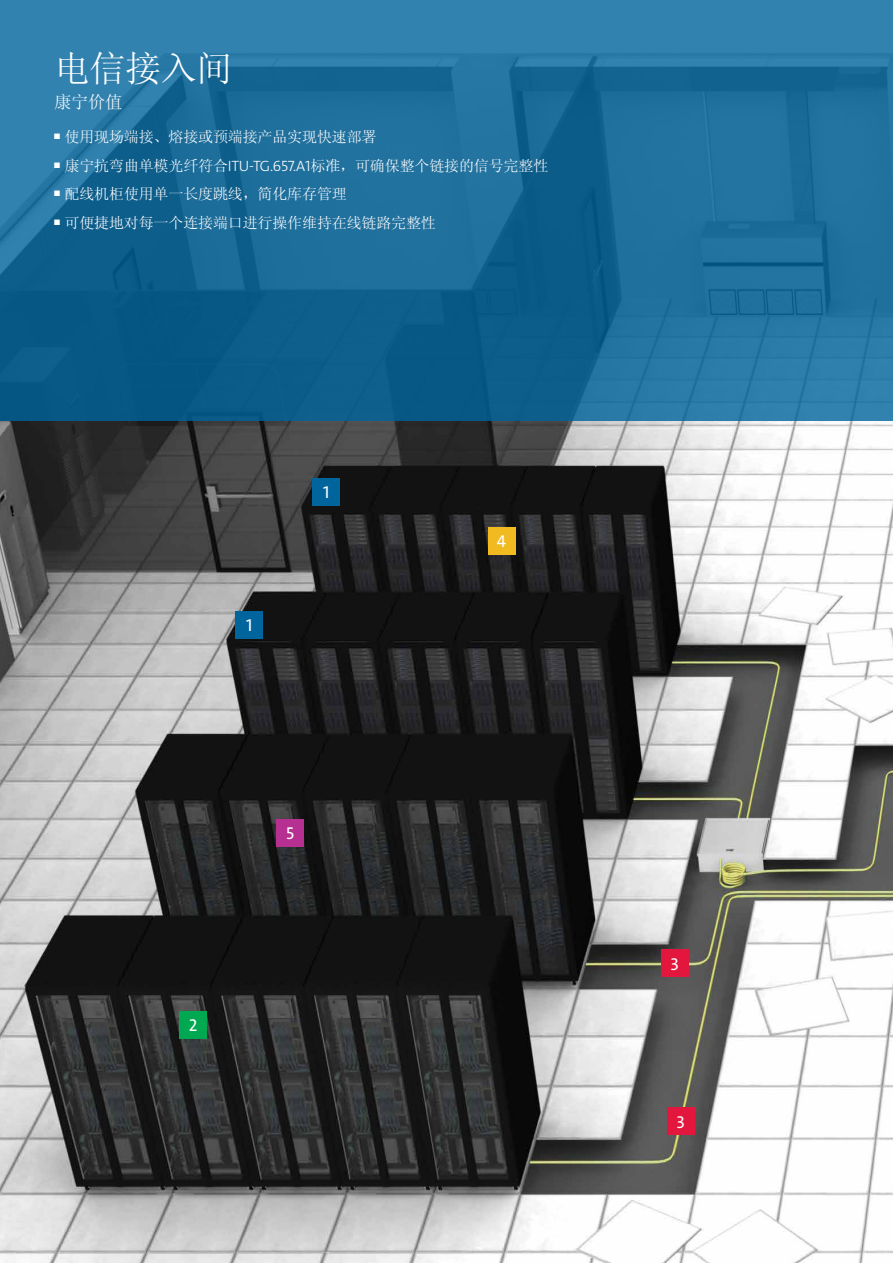
<style>
.page{position:relative;width:893px;height:1263px;background:#fff}
.page>*{position:absolute;margin:0;border:0;box-sizing:border-box;transform-origin:0 0}
.t1{font:36px "Sim Sun";letter-spacing:-.01em;color:#fff}
.t2{font:17.25px "The Sans C4 s";color:#fff}
.t3{font:17.25px "Sim Sun";color:#fff}
.t4{font:15px "Sim Sun";letter-spacing:-.01em;color:#fff}
.s1{font-family:"The Sans C4 s";font-weight:300}
</style>
<div class="page">
<img style="left:0;top:421px;width:893px;height:842px">
<svg style="left:0;top:0;width:893px;height:421px;background:#1d6d9a"></svg>
<div style="left:236px;top:611px;width:27px;height:27px;background:#00649d"></div>
<div style="left:180px;top:1011px;width:27px;height:27px;background:#00a851"></div>
<div style="left:313px;top:478px;width:27px;height:27px;background:#00649d"></div>
<div style="left:277px;top:819px;width:27px;height:27px;background:#b63092"></div>
<div style="left:488px;top:528px;width:27px;height:27px;background:#f1ba20"></div>
<div style="left:667px;top:1108px;width:27px;height:27px;background:#e3173e"></div>
<div style="left:661px;top:950px;width:27px;height:27px;background:#e3173e"></div>
<h1 class="t1" style="left:54px;top:50px;width:180px">电信接入间</h1>
<p class="t3" style="left:54px;top:93px;width:70px">康宁价值</p>
<p class="t4" style="left:54px;top:129px;width:324px">■ 使用现场端接、熔接或预端接产品实现快速部署</p>
<p class="t4" style="left:54px;top:158px;width:496px">■ 康宁抗弯曲单模光纤符合<span class="s1">ITU-TG.657.A1</span>标准，可确保整个链接的信号完整性</p>
<p class="t4" style="left:54px;top:187px;width:294px">■ 配线机柜使用单一长度跳线，简化库存管理</p>
<p class="t4" style="left:54px;top:215px;width:383px">■ 可便捷地对每一个连接端口进行操作维持在线链路完整性</p>
<p class="t2" style="left:246px;top:614px;width:8px">1</p>
<p class="t2" style="left:323px;top:481px;width:8px">1</p>
<p class="t2" style="left:189px;top:1014px;width:10px">2</p>
<p class="t2" style="left:286px;top:822px;width:10px">5</p>
<p class="t2" style="left:497px;top:531px;width:11px">4</p>
<p class="t2" style="left:670px;top:953px;width:10px">3</p>
<p class="t2" style="left:676px;top:1111px;width:10px">3</p>
</div>
